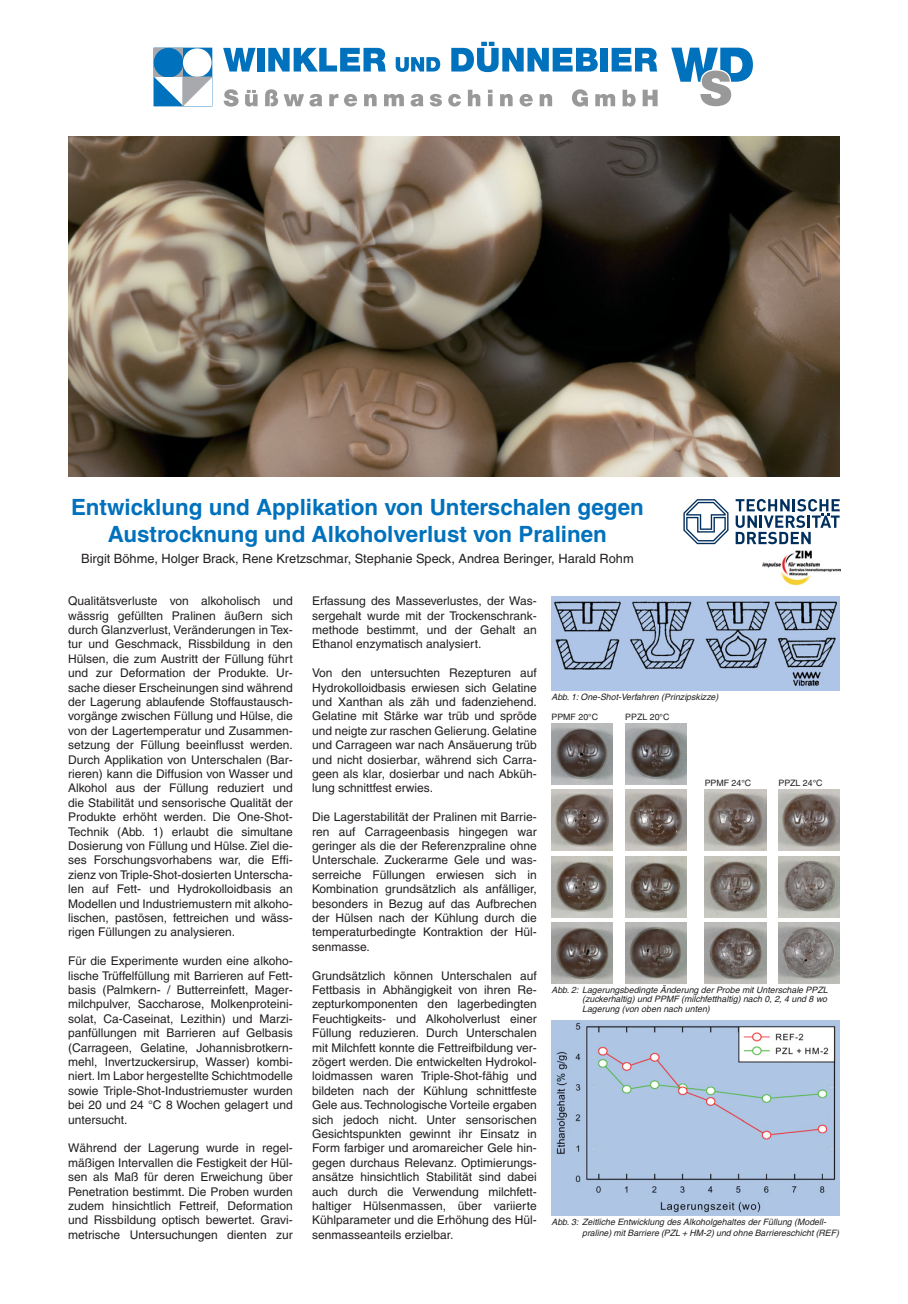
<style>
.page{position:relative;width:908px;height:1304px;background:#fff}
.page>*{position:absolute;margin:0;border:0;box-sizing:border-box;transform-origin:0 0}
.t1{font:700 22.4px/27.4px "Helvetica";color:#0071bc;text-align:center}
.t2{font:12.8px "Helvetica";color:#231f20}
.t3{font:12px/14.4px "Helvetica";color:#231f20;text-align:justify}
.t4{font:italic 8.8px/9.6px "Helvetica";color:#231f20}
.t5{font:8.8px "Helvetica";color:#231f20}
</style>
<div class="page">
<svg style="left:223px;top:48px;width:32px;height:24px"></svg>
<div style="left:257px;top:48px;width:7px;height:24px;background:#0071bc"></div>
<svg style="left:268px;top:48px;width:118px;height:24px"></svg>
<svg style="left:395px;top:57px;width:45px;height:15px"></svg>
<svg style="left:451px;top:42px;width:146px;height:30px"></svg>
<div style="left:600px;top:48px;width:7px;height:24px;background:#0071bc"></div>
<svg style="left:611px;top:48px;width:46px;height:24px"></svg>
<svg style="left:223px;top:89px;width:15px;height:18px"></svg>
<svg style="left:245px;top:90px;width:12px;height:17px"></svg>
<svg style="left:265px;top:89px;width:57px;height:18px"></svg>
<svg style="left:329px;top:94px;width:9px;height:12px"></svg>
<svg style="left:344px;top:94px;width:13px;height:13px"></svg>
<svg style="left:364px;top:94px;width:12px;height:12px"></svg>
<svg style="left:384px;top:94px;width:20px;height:12px"></svg>
<svg style="left:410px;top:94px;width:13px;height:13px"></svg>
<svg style="left:429px;top:94px;width:13px;height:13px"></svg>
<svg style="left:448px;top:94px;width:13px;height:13px"></svg>
<svg style="left:467px;top:90px;width:13px;height:16px"></svg>
<svg style="left:488px;top:90px;width:4px;height:16px"></svg>
<svg style="left:500px;top:94px;width:12px;height:12px"></svg>
<svg style="left:519px;top:94px;width:13px;height:13px"></svg>
<svg style="left:539px;top:94px;width:13px;height:12px"></svg>
<svg style="left:572px;top:89px;width:15px;height:18px"></svg>
<svg style="left:595px;top:94px;width:20px;height:12px"></svg>
<svg style="left:622px;top:90px;width:13px;height:17px"></svg>
<svg style="left:642px;top:90px;width:15px;height:16px"></svg>
<svg style="left:671px;top:48px;width:81px;height:59px"></svg>
<div style="left:153px;top:48px;width:59px;height:58px;border:1px solid #0071bc"></div>
<svg style="left:156px;top:50px;width:25px;height:25px"></svg>
<div style="left:154px;top:48px;width:29px;height:29px;border:1px solid #a7a9ac"></div>
<svg style="left:183px;top:48px;width:28px;height:29px"></svg>
<div style="left:154px;top:48px;width:29px;height:29px;background:#0071bc;border-radius:50%"></div>
<div style="left:154px;top:48px;width:29px;height:29px;border:1px solid #0071bc;border-radius:50%"></div>
<div style="left:183px;top:48px;width:28px;height:29px;background:#fff;border-radius:50%"></div>
<svg style="left:154px;top:77px;width:58px;height:29px"></svg>
<img style="left:68px;top:136px;width:771px;height:340px">
<svg style="left:735px;top:499px;width:104px;height:45px"></svg>
<svg style="left:683px;top:499px;width:45px;height:45px"></svg>
<img style="left:762px;top:551px;width:78px;height:35px">
<img style="left:551px;top:596px;width:288px;height:95px">
<img style="left:551px;top:1021px;width:288px;height:194px">
<img style="left:551px;top:723px;width:61px;height:62px">
<img style="left:551px;top:790px;width:61px;height:61px">
<img style="left:551px;top:856px;width:61px;height:61px">
<img style="left:551px;top:922px;width:61px;height:62px">
<img style="left:704px;top:790px;width:61px;height:61px">
<img style="left:704px;top:856px;width:61px;height:61px">
<img style="left:704px;top:922px;width:61px;height:62px">
<img style="left:625px;top:723px;width:61px;height:62px">
<img style="left:625px;top:790px;width:61px;height:61px">
<img style="left:625px;top:856px;width:61px;height:61px">
<img style="left:625px;top:922px;width:61px;height:62px">
<img style="left:778px;top:790px;width:61px;height:61px">
<img style="left:778px;top:856px;width:61px;height:61px">
<img style="left:778px;top:922px;width:61px;height:62px">
<h1 class="t1" style="left:71px;top:496px;width:574px">Entwicklung und Applikation von Unterschalen gegen<br>Austrocknung und Alkoholverlust von Pralinen</h1>
<p class="t2" style="left:81px;top:554px;width:554px">Birgit Böhme, Holger Brack, Rene Kretzschmar, Stephanie Speck, Andrea Beringer, Harald Rohm</p>
<p class="t3" style="left:68px;top:595px;width:226px">Qualitätsverluste von alkoholisch und wässrig gefüllten Pralinen äußern sich durch Glanzverlust, Veränderungen in Tex&shy;tur und Geschmack, Rissbildung in den Hülsen, die zum Austritt der Füllung führt und zur Deformation der Produkte. Ur&shy;sache dieser Erscheinungen sind während der Lagerung ablaufende Stoffaustausch&shy;vorgänge zwischen Füllung und Hülse, die von der Lagertemperatur und Zusammen&shy;setzung der Füllung beeinflusst werden.<br>Durch Applikation von Unterschalen (Bar&shy;rieren) kann die Diffusion von Wasser und Alkohol aus der Füllung reduziert und die Stabilität und sensorische Qualität der Produkte erhöht werden. Die One-Shot-Technik (Abb. 1) erlaubt die simultane Dosierung von Füllung und Hülse. Ziel die&shy;ses Forschungsvorhabens war, die Effi&shy;zienz von Triple-Shot-dosierten Unterscha&shy;len auf Fett- und Hydrokolloidbasis an Modellen und Industriemustern mit alkoho&shy;lischen, pastösen, fettreichen und wäss&shy;rigen Füllungen zu analysieren.</p>
<p class="t3" style="left:68px;top:955px;width:226px">Für die Experimente wurden eine alkoho&shy;lische Trüffelfüllung mit Barrieren auf Fett&shy;basis (Palmkern- / Butterreinfett, Mager&shy;milchpulver, Saccharose, Molkenproteini&shy;solat, Ca-Caseinat, Lezithin) und Marzi&shy;panfüllungen mit Barrieren auf Gelbasis (Carrageen, Gelatine, Johannisbrotkern&shy;mehl, Invertzuckersirup, Wasser) kombi&shy;niert. Im Labor hergestellte Schichtmodelle sowie Triple-Shot-Industriemuster wurden bei 20 und 24 °C 8 Wochen gelagert und untersucht.</p>
<p class="t3" style="left:68px;top:1142px;width:226px">Während der Lagerung wurde in regel&shy;mäßigen Intervallen die Festigkeit der Hül&shy;sen als Maß für deren Erweichung über Penetration bestimmt. Die Proben wurden zudem hinsichtlich Fettreif, Deformation und Rissbildung optisch bewertet. Gravi&shy;metrische Untersuchungen dienten zur</p>
<p class="t3" style="left:312px;top:595px;width:226px">Erfassung des Masseverlustes, der Was&shy;sergehalt wurde mit der Trockenschrank&shy;methode bestimmt, und der Gehalt an Ethanol enzymatisch analysiert.</p>
<p class="t3" style="left:312px;top:667px;width:226px">Von den untersuchten Rezepturen auf Hydrokolloidbasis erwiesen sich Gelatine und Xanthan als zäh und fadenziehend.<br>Gelatine mit Stärke war trüb und spröde und neigte zur raschen Gelierung. Gelatine und Carrageen war nach Ansäuerung trüb und nicht dosierbar, während sich Carra&shy;geen als klar, dosierbar und nach Abküh&shy;lung schnittfest erwies.</p>
<p class="t3" style="left:312px;top:811px;width:226px">Die Lagerstabilität der Pralinen mit Barrie&shy;ren auf Carrageenbasis hingegen war geringer als die der Referenzpraline ohne Unterschale. Zuckerarme Gele und was&shy;serreiche Füllungen erwiesen sich in Kombination grundsätzlich als anfälliger, besonders in Bezug auf das Aufbrechen der Hülsen nach der Kühlung durch die temperaturbedingte Kontraktion der Hül&shy;senmasse.</p>
<p class="t3" style="left:312px;top:969px;width:226px">Grundsätzlich können Unterschalen auf Fettbasis in Abhängigkeit von ihren Re&shy;zepturkomponenten den lagerbedingten Feuchtigkeits- und Alkoholverlust einer Füllung reduzieren. Durch Unterschalen mit Milchfett konnte die Fettreifbildung ver&shy;zögert werden. Die entwickelten Hydrokol&shy;loidmassen waren Triple-Shot-fähig und bildeten nach der Kühlung schnittfeste Gele aus.Technologische Vorteile ergaben sich jedoch nicht. Unter sensorischen Gesichtspunkten gewinnt ihr Einsatz in Form farbiger und aromareicher Gele hin&shy;gegen durchaus Relevanz. Optimierungs&shy;ansätze hinsichtlich Stabilität sind dabei auch durch die Verwendung milchfett&shy;haltiger Hülsenmassen, über variierte Kühlparameter und die Erhöhung des Hül&shy;senmasseanteils erzielbar.</p>
<p class="t4" style="left:551px;top:693px;width:170px">Abb. 1: One-Shot-Verfahren (Prinzipskizze)</p>
<p class="t5" style="left:551px;top:713px;width:48px">PPMF 20°C</p>
<p class="t5" style="left:625px;top:713px;width:46px">PPZL 20°C</p>
<p class="t5" style="left:704px;top:780px;width:48px">PPMF 24°C</p>
<p class="t5" style="left:778px;top:780px;width:46px">PPZL 24°C</p>
<p class="t4" style="left:582px;top:986px;width:249px;text-align:justify;text-indent:-31px">Abb. 2: Lagerungsbedingte Änderung der Probe mit Unterschale PPZL (zuckerhaltig) und PPMF (milchfetthaltig) nach 0, 2, 4 und 8 wo Lagerung (von oben nach unten)</p>
<p class="t4" style="left:582px;top:1218px;width:260px;line-height:10.6px;text-indent:-31px">Abb. 3: Zeitliche Entwicklung des Alkoholgehaltes der Füllung (Modell&shy;praline)mitBarriere (PZL + HM-2)und ohne Barriereschicht(REF)</p>
</div>
